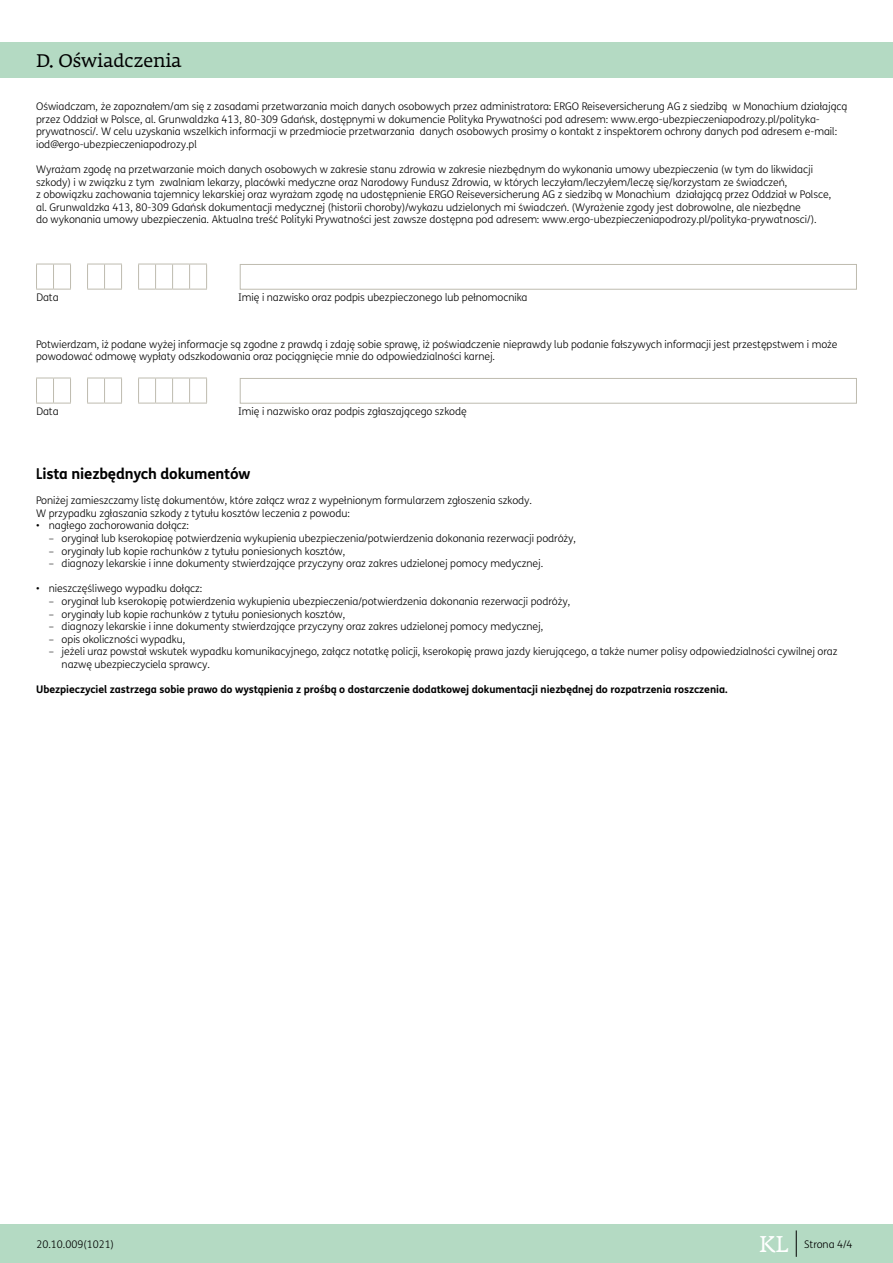
<style>
.page{position:relative;width:893px;height:1263px;background:#fff}
.page>*{position:absolute;margin:0;border:0;box-sizing:border-box;transform-origin:0 0}
.t1{font:18px "Fedra Serif A Pro";color:#000}
.t2{font:700 15px "FS Me";letter-spacing:-.01em;color:#000;scale:.83 1}
.t3{font:300 10.5px/12.6px "FS Me";letter-spacing:-.005em;color:#000}
.t4{font:700 10.5px "FS Me";letter-spacing:-.005em;color:#000}
.s1{font-family:"Fedra Serif A Pro";font-weight:400;font-size:22.5px;color:#fff}
</style>
<div class="page">
<div style="left:0;top:1225px;width:893px;height:38px;background:#b4dac3"></div>
<svg style="left:796px;top:1230px;width:1px;height:27px"></svg>
<svg style="left:36px;top:264px;width:171px;height:26px"></svg>
<svg style="left:36px;top:378px;width:171px;height:26px"></svg>
<div style="left:240px;top:264px;width:617px;height:26px;background:#fff;border:1px solid #bebbaf"></div>
<div style="left:240px;top:378px;width:617px;height:26px;background:#fff;border:1px solid #bebbaf"></div>
<div style="left:0;top:43px;width:893px;height:35px;background:#b4dac3"></div>
<h1 class="t1" style="left:36px;top:50px;width:147px">D. Oświadczenia</h1>
<p class="t3" style="left:36px;top:100px;width:813px">Oświadczam, że zapoznałem/am się z zasadami przetwarzania moich danych osobowych przez administratora: ERGO Reiseversicherung AG z siedzibą w Monachium działającą przez Oddział w Polsce, al. Grunwaldzka 413, 80-309 Gdańsk, dostępnymi w dokumencie Polityka Prywatności pod adresem: www.ergo-ubezpieczeniapodrozy.pl/polityka&shy;prywatnosci/. W celu uzyskania wszelkich informacji w przedmiocie przetwarzania danych osobowych prosimy o kontakt z inspektorem ochrony danych pod adresem e-mail: iod@ergo-ubezpieczeniapodrozy.pl</p>
<p class="t3" style="left:36px;top:163px;width:797px">Wyrażam zgodę na przetwarzanie moich danych osobowych w zakresie stanu zdrowia w zakresie niezbędnym do wykonania umowy ubezpieczenia (w tym do likwidacji szkody) i w związku z tym zwalniam lekarzy, placówki medyczne oraz Narodowy Fundusz Zdrowia, w których leczyłam/leczyłem/leczę się/korzystam ze świadczeń,<br>z obowiązku zachowania tajemnicy lekarskiej oraz wyrażam zgodę na udostępnienie ERGO Reiseversicherung AG z siedzibą w Monachium działającą przez Oddział w Polsce, al. Grunwaldzka 413, 80-309 Gdańsk dokumentacji medycznej (historii choroby)/wykazu udzielonych mi świadczeń. (Wyrażenie zgody jest dobrowolne, ale niezbędne<br>do wykonania umowy ubezpieczenia. Aktualna treść Polityki Prywatności jest zawsze dostępna pod adresem: www.ergo-ubezpieczeniapodrozy.pl/polityka-prywatnosci/).</p>
<p class="t3" style="left:36px;top:290px;width:24px">Data</p>
<p class="t3" style="left:238px;top:290px;width:291px">Imię i nazwisko oraz podpis ubezpieczonego lub pełnomocnika</p>
<p class="t3" style="left:36px;top:338px;width:803px">Potwierdzam, iż podane wyżej informacje są zgodne z prawdą i zdaję sobie sprawę, iż poświadczenie nieprawdy lub podanie fałszywych informacji jest przestępstwem i może powodować odmowę wypłaty odszkodowania oraz pociągnięcie mnie do odpowiedzialności karnej.</p>
<p class="t3" style="left:36px;top:404px;width:24px">Data</p>
<p class="t3" style="left:238px;top:404px;width:230px">Imię i nazwisko oraz podpis zgłaszającego szkodę</p>
<h2 class="t2" style="left:36px;top:462px;width:260px">Lista niezbędnych dokumentów</h2>
<p class="t3" style="left:36px;top:494px;width:497px">Poniżej zamieszczamy listę dokumentów, które załącz wraz z wypełnionym formularzem zgłoszenia szkody.<br>W przypadku zgłaszania szkody z tytułu kosztów leczenia z powodu:</p>
<p class="t3" style="left:36px;top:519px;width:154px">• nagłego zachorowania dołącz:</p>
<p class="t3" style="left:49px;top:532px;width:529px">– oryginał lub kserokopiaę potwierdzenia wykupienia ubezpieczenia/potwierdzenia dokonania rezerwacji podróży,</p>
<p class="t3" style="left:49px;top:544px;width:298px">– oryginały lub kopie rachunków z tytułu poniesionych kosztów,</p>
<p class="t3" style="left:49px;top:557px;width:496px">– diagnozy lekarskie i inne dokumenty stwierdzające przyczyny oraz zakres udzielonej pomocy medycznej.</p>
<p class="t3" style="left:36px;top:582px;width:168px">• nieszczęśliwego wypadku dołącz:</p>
<p class="t3" style="left:49px;top:595px;width:523px">– oryginał lub kserokopię potwierdzenia wykupienia ubezpieczenia/potwierdzenia dokonania rezerwacji podróży,</p>
<p class="t3" style="left:49px;top:607px;width:298px">– oryginały lub kopie rachunków z tytułu poniesionych kosztów,</p>
<p class="t3" style="left:49px;top:620px;width:496px">– diagnozy lekarskie i inne dokumenty stwierdzające przyczyny oraz zakres udzielonej pomocy medycznej,</p>
<p class="t3" style="left:49px;top:632px;width:138px">– opis okoliczności wypadku,</p>
<p class="t3" style="left:62px;top:645px;width:777px;text-indent:-13px">– jeżeli uraz powstał wskutek wypadku komunikacyjnego, załącz notatkę policji, kserokopię prawa jazdy kierującego, a także numer polisy odpowiedzialności cywilnej oraz nazwę ubezpieczyciela sprawcy.</p>
<p class="t4" style="left:36px;top:681px;width:693px">Ubezpieczyciel zastrzega sobie prawo do wystąpienia z prośbą o dostarczenie dodatkowej dokumentacji niezbędnej do rozpatrzenia roszczenia.</p>
<p class="t3" style="left:37px;top:1237px;width:79px">20.10.009(1021)</p>
<p class="t3" style="left:759px;top:1237px;width:95px"><span class="s1">KL</span> Strona 4/4</p>
</div>
